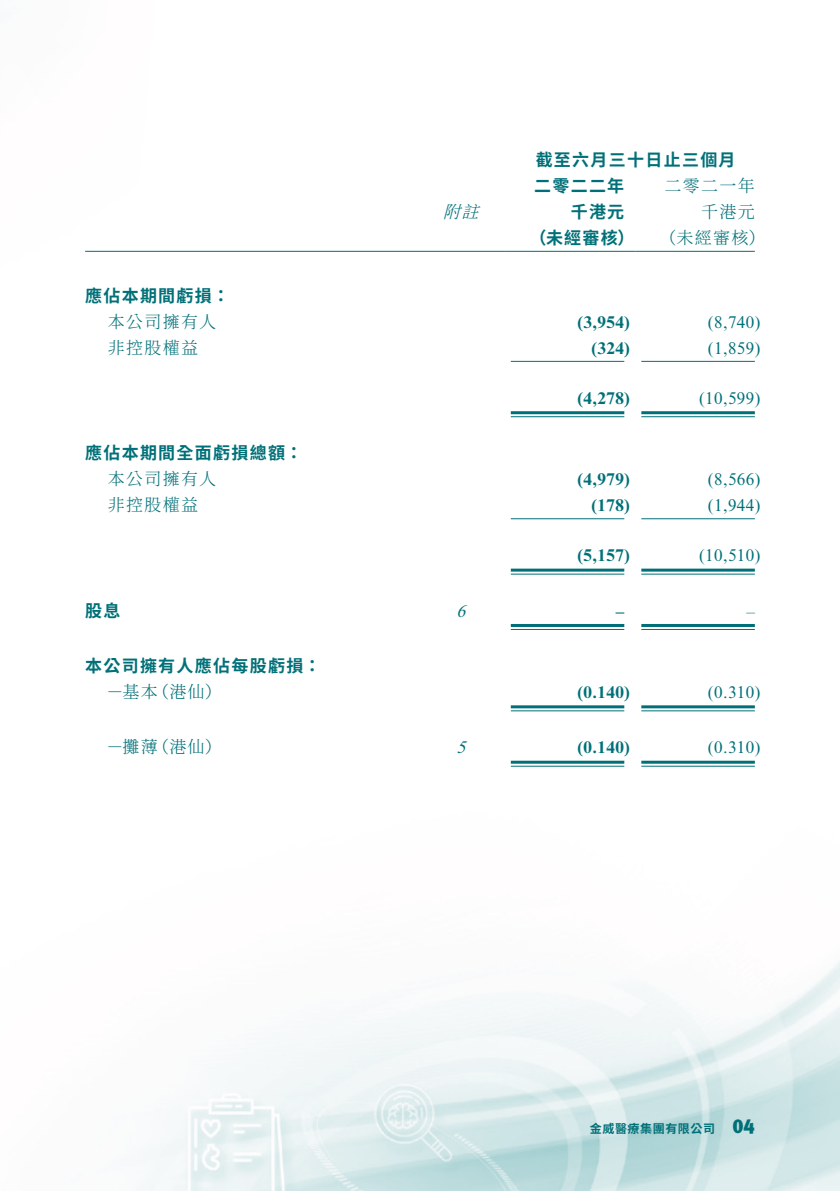
<style>
.page{position:relative;width:840px;height:1191px;background:#fff}
.page>*{position:absolute;margin:0;border:0;box-sizing:border-box;transform-origin:0 0}
.t1{font:20px "Meta Black Lf";color:#007078}
.Body_Text{font:700 17px "Source Han Sans TC";letter-spacing:.075em;color:#007078}
.Body_Text-2{font:17px "Times New Roman MT Std";letter-spacing:.025em;color:#007078}
.Body_Text-3{font:700 17px "Times New Roman MT Std";letter-spacing:.025em;color:#007078}
.Body_Text-4{font:300 17px "Source Han Serif TC";letter-spacing:.075em;color:#007078}
.Body_Text-5{font:italic 300 17px "Source Han Serif TC";color:#007078}
.Body_Text-6{font:italic 17px "Times New Roman MT Std";color:#007078}
.t2{font:700 12px "Source Han Sans TC";letter-spacing:.05em;color:#007078}
</style>
<div class="page">
<img style="left:85px;top:250px;width:754px;height:941px">
<hr style="left:85px;top:251px;width:335px;height:1px;background:#007078">
<hr style="left:420px;top:251px;width:85px;height:1px;background:#007078">
<hr style="left:505px;top:251px;width:130px;height:1px;background:#007078">
<hr style="left:635px;top:251px;width:119px;height:1px;background:#007078">
<hr style="left:510px;top:361px;width:114px;height:1px;background:#007078">
<hr style="left:641px;top:361px;width:113px;height:1px;background:#007078">
<hr style="left:510px;top:411px;width:114px;height:3px;background:#007078">
<hr style="left:510px;top:416px;width:114px;height:1px;background:#007078">
<hr style="left:641px;top:411px;width:113px;height:3px;background:#007078">
<hr style="left:641px;top:416px;width:113px;height:1px;background:#007078">
<hr style="left:510px;top:518px;width:114px;height:1px;background:#007078">
<hr style="left:641px;top:518px;width:113px;height:1px;background:#007078">
<hr style="left:510px;top:568px;width:114px;height:3px;background:#007078">
<hr style="left:510px;top:573px;width:114px;height:1px;background:#007078">
<hr style="left:641px;top:568px;width:113px;height:3px;background:#007078">
<hr style="left:641px;top:573px;width:113px;height:1px;background:#007078">
<hr style="left:510px;top:624px;width:114px;height:3px;background:#007078">
<hr style="left:510px;top:629px;width:114px;height:1px;background:#007078">
<hr style="left:641px;top:624px;width:113px;height:3px;background:#007078">
<hr style="left:641px;top:629px;width:113px;height:1px;background:#007078">
<hr style="left:510px;top:705px;width:114px;height:3px;background:#007078">
<hr style="left:510px;top:710px;width:114px;height:1px;background:#007078">
<hr style="left:641px;top:705px;width:113px;height:3px;background:#007078">
<hr style="left:641px;top:710px;width:113px;height:1px;background:#007078">
<hr style="left:510px;top:760px;width:114px;height:3px;background:#007078">
<hr style="left:510px;top:765px;width:114px;height:1px;background:#007078">
<hr style="left:641px;top:760px;width:113px;height:3px;background:#007078">
<hr style="left:641px;top:765px;width:113px;height:1px;background:#007078">
<p class="Body_Text" style="left:535px;top:150px;width:201px">截至六月三十日止三個月</p>
<p class="Body_Text-4" style="left:664px;top:176px;width:92px">二零二一年</p>
<p class="Body_Text" style="left:534px;top:176px;width:92px">二零二二年</p>
<p class="Body_Text-5" style="left:443px;top:202px;width:50px">附註</p>
<p class="Body_Text" style="left:570px;top:202px;width:55px">千港元</p>
<p class="Body_Text-4" style="left:700px;top:202px;width:55px">千港元</p>
<p class="Body_Text" style="left:529px;top:228px;width:107px">（未經審核）</p>
<p class="Body_Text-4" style="left:659px;top:228px;width:107px">（未經審核(</p>
<p class="Body_Text" style="left:85px;top:286px;width:146px">應佔本期間虧損：</p>
<p class="Body_Text-4" style="left:108px;top:312px;width:110px">本公司擁有人</p>
<p class="Body_Text-3" style="left:577px;top:311px;width:54px">)3,954(</p>
<p class="Body_Text-2" style="left:707px;top:312px;width:54px">)8,740(</p>
<p class="Body_Text-4" style="left:108px;top:338px;width:92px">非控股權益</p>
<p class="Body_Text-3" style="left:591px;top:337px;width:40px">)324(</p>
<p class="Body_Text-2" style="left:707px;top:338px;width:54px">)1,859(</p>
<p class="Body_Text-3" style="left:577px;top:387px;width:54px">)4,278(</p>
<p class="Body_Text-2" style="left:698px;top:388px;width:63px">)10,599(</p>
<p class="Body_Text" style="left:85px;top:443px;width:219px">應佔本期間全面虧損總額：</p>
<p class="Body_Text-4" style="left:108px;top:469px;width:110px">本公司擁有人</p>
<p class="Body_Text-3" style="left:577px;top:469px;width:54px">)4,979(</p>
<p class="Body_Text-2" style="left:707px;top:469px;width:54px">)8,566(</p>
<p class="Body_Text-4" style="left:108px;top:495px;width:92px">非控股權益</p>
<p class="Body_Text-3" style="left:591px;top:495px;width:40px">)178(</p>
<p class="Body_Text-2" style="left:707px;top:495px;width:54px">)1,944(</p>
<p class="Body_Text-3" style="left:577px;top:545px;width:54px">)5,157(</p>
<p class="Body_Text-2" style="left:698px;top:545px;width:63px">)10,510(</p>
<p class="Body_Text" style="left:85px;top:601px;width:37px">股息</p>
<p class="Body_Text" style="left:85px;top:656px;width:237px">本公司擁有人應佔每股虧損：</p>
<p class="Body_Text-6" style="left:456px;top:601px;width:15px">6</p>
<p class="Body_Text-3" style="left:615px;top:600px;width:10px">–</p>
<p class="Body_Text-2" style="left:746px;top:601px;width:10px">–</p>
<p class="Body_Text-4" style="left:152px;top:682px;width:71px">（港仙(</p>
<p class="Body_Text-4" style="left:106px;top:682px;width:53px">－基本</p>
<p class="Body_Text-3" style="left:577px;top:681px;width:54px">)0.140(</p>
<p class="Body_Text-2" style="left:707px;top:682px;width:54px">)0.310(</p>
<p class="Body_Text-4" style="left:152px;top:737px;width:71px">（港仙(</p>
<p class="Body_Text-4" style="left:106px;top:737px;width:53px">－攤薄</p>
<p class="Body_Text-6" style="left:456px;top:737px;width:15px">5</p>
<p class="Body_Text-3" style="left:577px;top:737px;width:54px">)0.140(</p>
<p class="Body_Text-2" style="left:707px;top:737px;width:54px">)0.310(</p>
<p class="t2" style="left:589px;top:1121px;width:127px">金威醫療集團有限公司</p>
<p class="t1" style="left:732px;top:1114px;width:24px">04</p>
</div>
